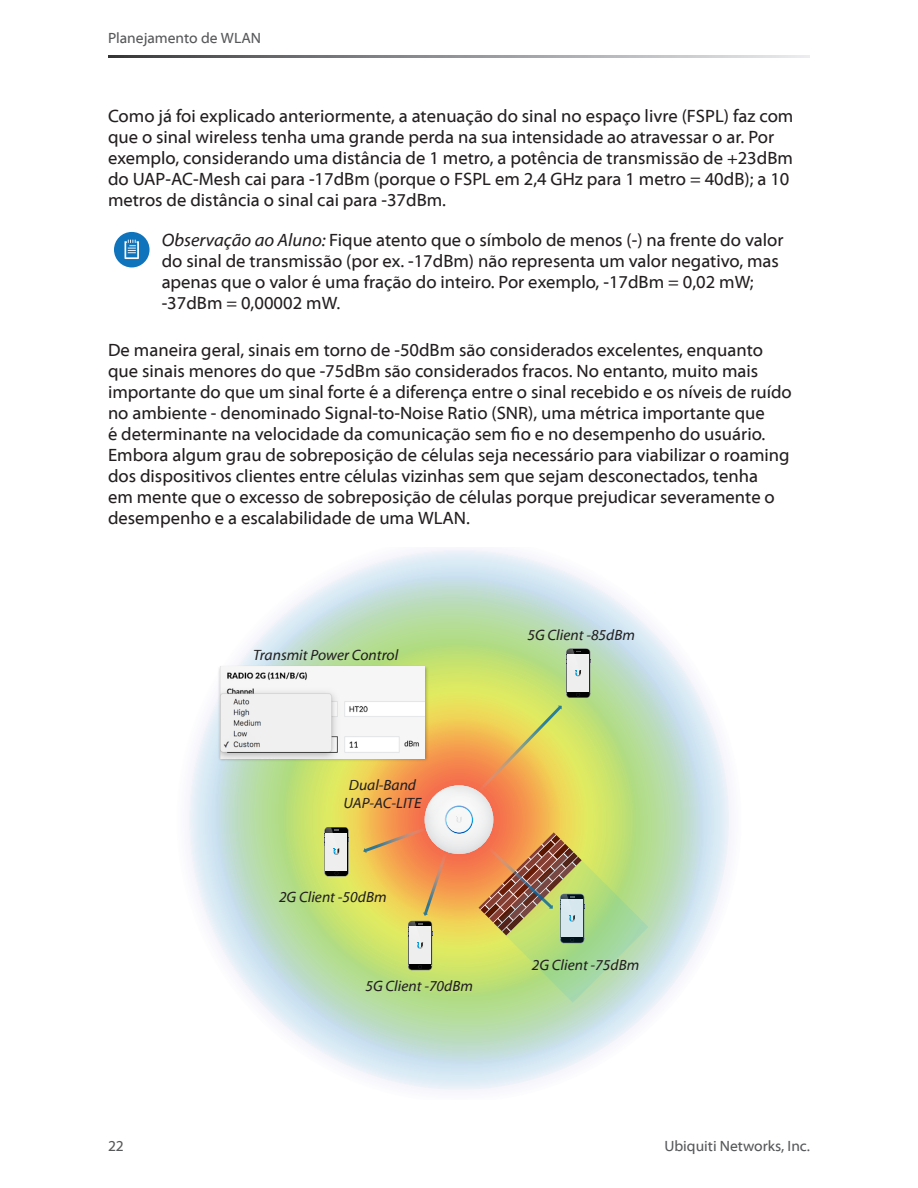
<style>
.page{position:relative;width:918px;height:1188px;background:#fff}
.page>*{position:absolute;margin:0;border:0;box-sizing:border-box;transform-origin:0 0}
.Body{font:18px/21px "Myriad Web Pro";color:#231f20}
.t1{font:italic 15px/18px "Myriad Web Pro";color:#231f20;text-align:center}
.t2{font:15px "Myriad Web Pro";color:#57585a}
.s1{font-style:italic}
</style>
<div class="page">
<svg style="left:108px;top:56px;width:702px;height:1px"></svg>
<svg style="left:114px;top:232px;width:36px;height:35px"></svg>
<svg style="left:348px;top:550px;width:222px;height:24px"></svg>
<svg style="left:189px;top:708px;width:540px;height:382px"></svg>
<svg style="left:213px;top:574px;width:492px;height:492px"></svg>
<svg style="left:257px;top:634px;width:404px;height:388px;background:#c2e0c1"></svg>
<svg style="left:273px;top:634px;width:372px;height:371px;background:#bdde98"></svg>
<svg style="left:319px;top:692px;width:280px;height:267px;background:#d1e46a"></svg>
<svg style="left:347px;top:764px;width:16px;height:167px;background:#e7de5c"></svg>
<svg style="left:566px;top:649px;width:25px;height:49px"></svg>
<svg style="left:324px;top:827px;width:26px;height:49px"></svg>
<img style="left:217px;top:663px;width:213px;height:101px">
<img style="left:220px;top:667px;width:204px;height:91px">
<svg style="left:363px;top:706px;width:286px;height:297px;background:#d2c476"></svg>
<p class="t2" style="left:108px;top:30px;width:155px">Planejamento de WLAN</p>
<p class="Body" style="left:108px;top:106px;width:687px">Como já foi explicado anteriormente, a atenuação do sinal no espaço livre (FSPL) faz com que o sinal wireless tenha uma grande perda na sua intensidade ao atravessar o ar. Por exemplo, considerando uma distância de 1 metro, a potência de transmissão de +23dBm do UAP-AC-Mesh cai para -17dBm (porque o FSPL em 2,4 GHz para 1 metro = 40dB); a 10 metros de distância o sinal cai para -37dBm.</p>
<p class="Body" style="left:162px;top:229px;width:623px"><span class="s1">Observação ao Aluno:</span> Fique atento que o símbolo de menos (-) na frente do valor do sinal de transmissão (por ex. -17dBm) não representa um valor negativo, mas apenas que o valor é uma fração do inteiro. Por exemplo, -17dBm = 0,02 mW; -37dBm = 0,00002 mW.</p>
<p class="Body" style="left:108px;top:340px;width:685px">De maneira geral, sinais em torno de -50dBm são considerados excelentes, enquanto que sinais menores do que -75dBm são considerados fracos. No entanto, muito mais importante do que um sinal forte é a diferença entre o sinal recebido e os níveis de ruído no ambiente - denominado Signal-to-Noise Ratio (SNR), uma métrica importante que<br>é determinante na velocidade da comunicação sem fio e no desempenho do usuário.<br>Embora algum grau de sobreposição de células seja necessário para viabilizar o roaming dos dispositivos clientes entre células vizinhas sem que sejam desconectados, tenha<br>em mente que o excesso de sobreposição de células porque prejudicar severamente o desempenho e a escalabilidade de uma WLAN.</p>
<p class="t1" style="left:253px;top:647px;width:147px">Transmit Power Control</p>
<p class="t1" style="left:344px;top:777px;width:79px">Dual-Band<br>UAP-AC-LITE</p>
<p class="t1" style="left:279px;top:888px;width:109px">2G Client -50dBm</p>
<p class="t1" style="left:365px;top:977px;width:109px">5G Client -70dBm</p>
<p class="t1" style="left:527px;top:626px;width:109px">5G Client -85dBm</p>
<p class="t1" style="left:532px;top:956px;width:109px">2G Client -75dBm</p>
<p class="t2" style="left:108px;top:1138px;width:17px">22</p>
<p class="t2" style="left:664px;top:1138px;width:147px">Ubiquiti Networks, Inc.</p>
</div>
